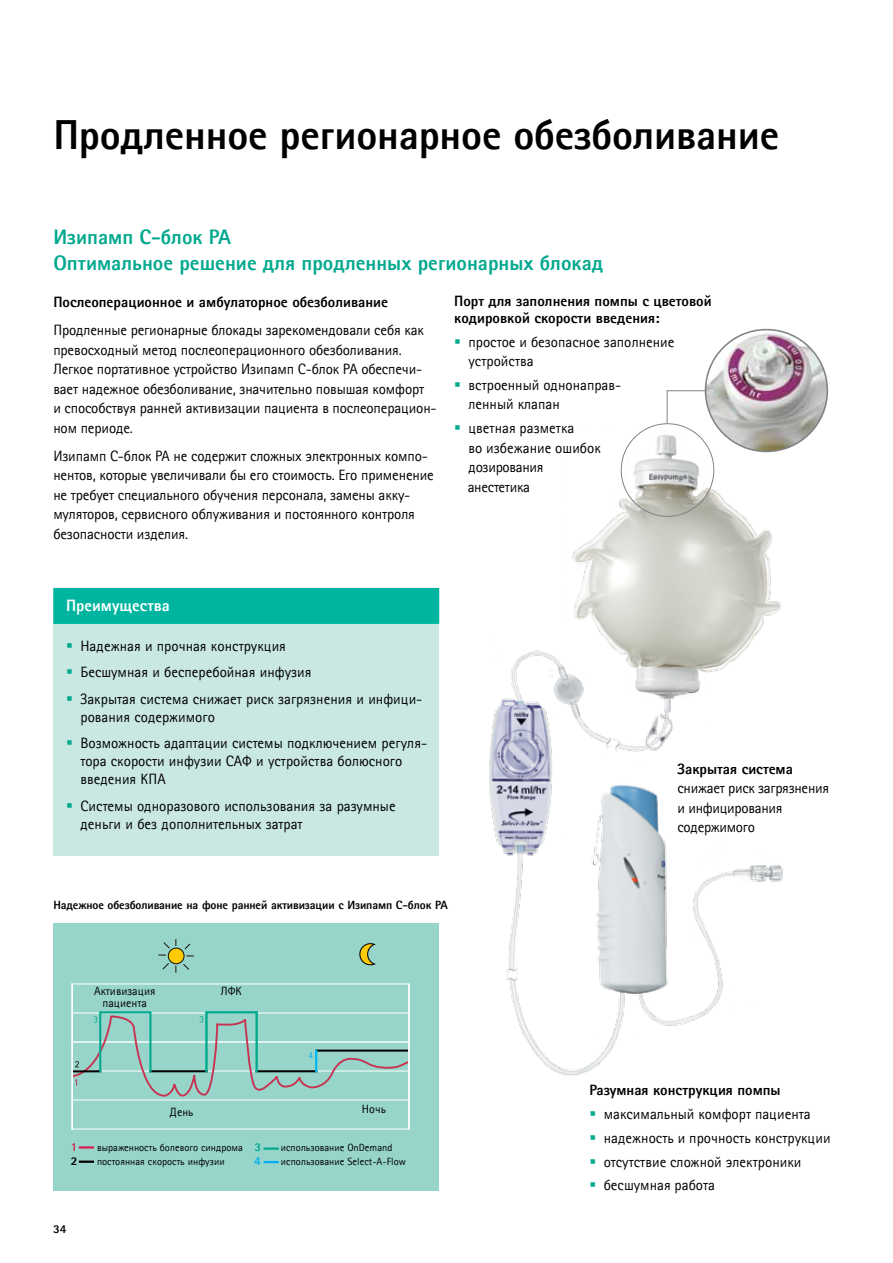
<style>
.page{position:relative;width:893px;height:1263px;background:#fff}
.page>*{position:absolute;margin:0;border:0;box-sizing:border-box;transform-origin:0 0}
.t1{font:800 42px "Rotis Sans Serif W10";letter-spacing:-.005em;color:#000}
.t2{font:800 21px/25.5px "Rotis Sans Serif W10";color:#00a88e}
.t3{font:800 16.5px "Rotis Sans Serif W10";color:#fff}
.t4{font:15px/19.5px "Rotis Sans Serif W10";letter-spacing:-.01em;color:#000}
.t5{font:800 15px/16.5px "Rotis Sans Serif W10";color:#000}
.t6{font:800 12px "Rotis Sans Serif W10";letter-spacing:-.01em;color:#000}
.t7{font:12px/12px "Rotis Sans Serif W10";color:#000;text-align:center}
.t8{font:800 12px "Rotis Sans Serif W10";color:#d81e52}
.t9{font:800 12px "Rotis Sans Serif W10";color:#00aeef}
.t10{font:10.5px "Rotis Sans Serif W10";color:#000}
.s1{color:#00a88e}
.s2{font-weight:800;font-size:12px;color:#00a88e}
</style>
<div class="page">
<img style="left:489px;top:428px;width:301px;height:648px">
<img style="left:705px;top:330px;width:122px;height:121px;border-radius:61px">
<div style="left:705px;top:329px;width:123px;height:123px;border:2px solid #808285;border-radius:50%"></div>
<hr style="left:667px;top:390px;width:38px;height:1px;background:#808285">
<hr style="left:667px;top:390px;width:1px;height:33px;background:#808285">
<div style="left:53px;top:588px;width:386px;height:268px;background:#cae8e2"></div>
<div style="left:53px;top:588px;width:386px;height:36px;background:#00b5a0"></div>
<div style="left:53px;top:923px;width:386px;height:268px;background:#97d5ca"></div>
<hr style="left:71px;top:983px;width:337px;height:1px;background:#fff">
<hr style="left:71px;top:1012px;width:338px;height:1px;background:#fff">
<hr style="left:71px;top:1099px;width:338px;height:1px;background:#fff">
<hr style="left:71px;top:1128px;width:338px;height:1px;background:#fff">
<svg style="left:163px;top:939px;width:13px;height:10px"></svg>
<svg style="left:184px;top:943px;width:10px;height:13px"></svg>
<svg style="left:162px;top:962px;width:14px;height:11px"></svg>
<svg style="left:183px;top:964px;width:6px;height:6px"></svg>
<svg style="left:168px;top:948px;width:16px;height:16px"></svg>
<div style="left:168px;top:947px;width:17px;height:17px;border:1px solid #101010;border-radius:50%"></div>
<svg style="left:359px;top:943px;width:17px;height:23px"></svg>
<div style="left:205px;top:1011px;width:53px;height:62px;border:2px solid #00a88e"></div>
<div style="left:99px;top:1011px;width:52px;height:62px;border:2px solid #00a88e"></div>
<svg style="left:73px;top:1015px;width:335px;height:82px"></svg>
<hr style="left:71px;top:983px;width:2px;height:146px;background:#fff">
<hr style="left:408px;top:983px;width:2px;height:146px;background:#fff">
<svg style="left:79px;top:1146px;width:15px;height:2px"></svg>
<hr style="left:79px;top:1160px;width:15px;height:3px;background:#000">
<hr style="left:264px;top:1147px;width:15px;height:3px;background:#00a88e">
<svg style="left:264px;top:1161px;width:15px;height:2px"></svg>
<h1 class="t1" style="left:53px;top:109px;width:727px">Продленное регионарное обезболивание</h1>
<h2 class="t2" style="left:53px;top:224px;width:551px">Изипамп С-блок РА<br>Оптимальное решение для продленных регионарных блокад</h2>
<p class="t5" style="left:454px;top:293px;width:259px">Порт для заполнения помпы с цветовой кодировкой скорости введения:</p>
<p class="t4" style="left:468px;top:332px;width:208px;text-indent:-14px"><span class="s1">▪</span> простое и безопасное заполнение устройства</p>
<p class="t4" style="left:468px;top:375px;width:154px;text-indent:-14px"><span class="s1">▪</span> встроенный однонаправ&shy;ленный клапан</p>
<p class="t4" style="left:468px;top:418px;width:135px;text-indent:-14px"><span class="s1">▪</span> цветная разметка<br>во избежание ошибок дозирования анестетика</p>
<p class="t5" style="left:53px;top:293px;width:336px">Послеоперационное и амбулаторное обезболивание</p>
<p class="t4" style="left:53px;top:320px;width:385px">Продленные регионарные блокады зарекомендовали себя как превосходный метод послеоперационного обезболивания.<br>Легкое портативное устройство Изипамп С-блок РА обеспечи&shy;вает надежное обезболивание, значительно повышая комфорт<br>и способствуя ранней активизации пациента в послеоперацион&shy;ном периоде.</p>
<p class="t4" style="left:53px;top:446px;width:382px">Изипамп С-блок РА не содержит сложных электронных компо&shy;нентов, которые увеличивали бы его стоимость. Его применение не требует специального обучения персонала, замены акку&shy;муляторов, сервисного облуживания и постоянного контроля безопасности изделия.</p>
<p class="t3" style="left:66px;top:596px;width:105px">Преимущества</p>
<p class="t4" style="left:66px;top:635px;width:221px"><span class="s1">▪</span> Надежная и прочная конструкция</p>
<p class="t4" style="left:66px;top:662px;width:247px"><span class="s1">▪</span> Бесшумная и бесперебойная инфузия</p>
<p class="t4" style="left:80px;top:689px;width:343px;line-height:18px;text-indent:-14px"><span class="s1">▪</span> Закрытая система снижает риск загрязнения и инфици&shy;рования содержимого</p>
<p class="t4" style="left:80px;top:734px;width:348px;line-height:18px;text-indent:-14px"><span class="s1">▪</span> Возможность адаптации системы подключением регуля&shy;тора скорости инфузии САФ и устройства болюсного введения КПА</p>
<p class="t4" style="left:80px;top:796px;width:317px;line-height:18px;text-indent:-14px"><span class="s1">▪</span> Системы одноразового использования за разумные деньги и без дополнительных затрат</p>
<p class="t6" style="left:53px;top:897px;width:396px">Надежное обезболивание на фоне ранней активизации с Изипамп С-блок РА</p>
<p class="t7" style="left:94px;top:985px;width:63px">Активизация пациента</p>
<p class="t7" style="left:221px;top:985px;width:22px">ЛФК</p>
<p class="t7" style="left:170px;top:1106px;width:25px">День</p>
<p class="t7" style="left:362px;top:1103px;width:25px">Ночь</p>
<p class="t8" style="left:71px;top:1140px;width:8px">1</p>
<p class="t10" style="left:97px;top:1141px;width:166px">выраженность болевого синдрома <span class="s2">3</span></p>
<p class="t10" style="left:281px;top:1141px;width:113px">использование OnDemand</p>
<p class="t6" style="left:71px;top:1153px;width:8px">2</p>
<p class="t10" style="left:97px;top:1155px;width:129px">постоянная скорость инфузии</p>
<p class="t9" style="left:254px;top:1153px;width:8px">4</p>
<p class="t10" style="left:281px;top:1155px;width:127px">использование Select-A-Flow</p>
<p class="t6" style="left:53px;top:1222px;width:15px">34</p>
<p class="t5" style="left:677px;top:760px;width:117px">Закрытая система</p>
<p class="t4" style="left:677px;top:778px;width:153px">cнижает риск загрязнения и инфицирования содержимого</p>
<p class="t5" style="left:589px;top:1082px;width:193px">Разумная конструкция помпы</p>
<p class="t4" style="left:589px;top:1104px;width:223px"><span class="s1">▪</span> максимальный комфорт пациента</p>
<p class="t4" style="left:589px;top:1128px;width:243px"><span class="s1">▪</span> надежность и прочность конструкции</p>
<p class="t4" style="left:589px;top:1152px;width:214px"><span class="s1">▪</span> отсутствие сложной электроники</p>
<p class="t4" style="left:589px;top:1175px;width:127px"><span class="s1">▪</span> бесшумная работа</p>
</div>
